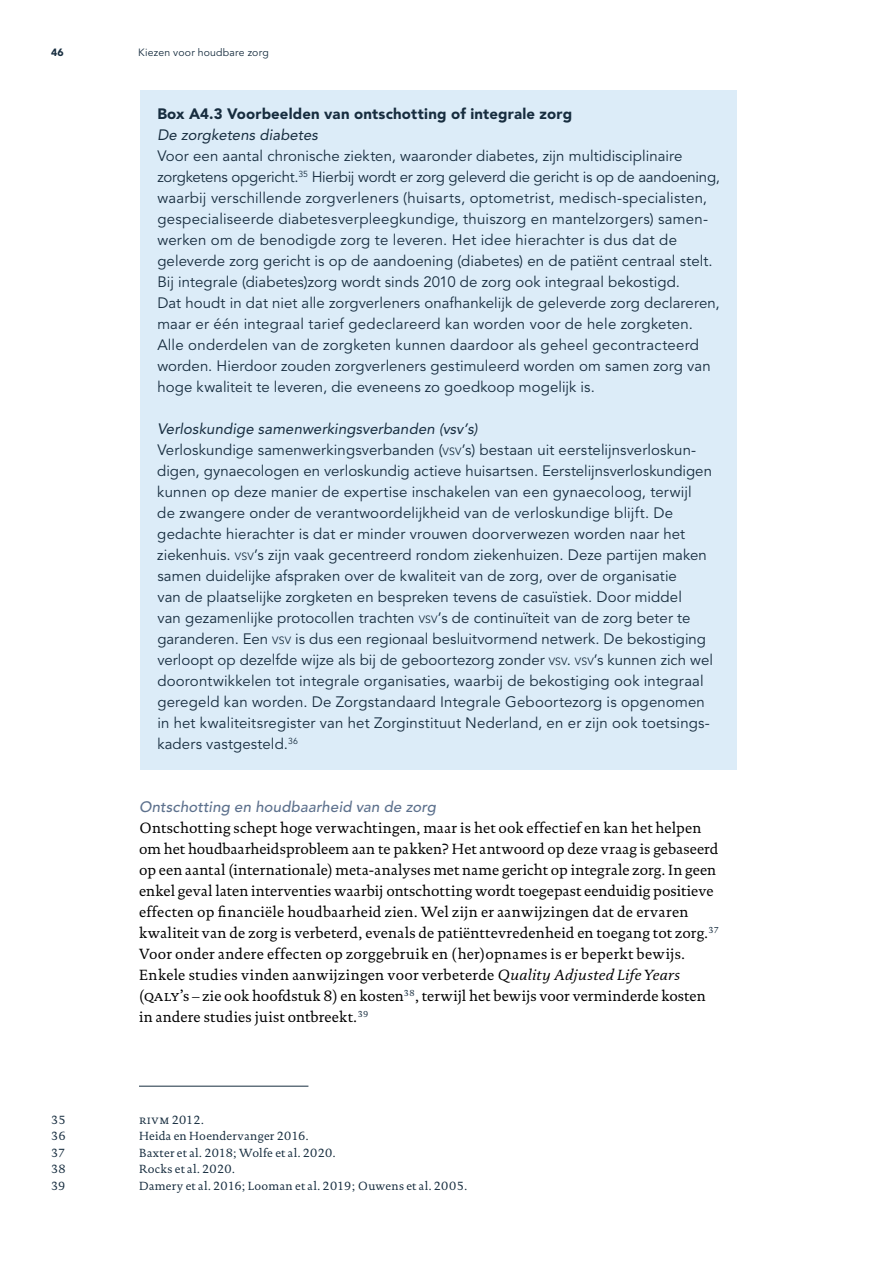
<style>
.page{position:relative;width:893px;height:1263px;background:#fff}
.page>*{position:absolute;margin:0;border:0;box-sizing:border-box;transform-origin:0 0}
.Box_tekst_10pt_Avenir{font:15px/21px "Avenir LT Std";letter-spacing:.01em;color:#172d3f}
.Brood_10pt_Documenta{font:15px/21px "DTL Documenta TOT";letter-spacing:.01em;color:#000}
.Box_Kop_10pt_Avenir{font:900 15px "Avenir LT Std";letter-spacing:.01em;color:#172d3f}
.Subparagraafkop_9pt_Avenir{font:italic 500 15px "Avenir LT Std";letter-spacing:.01em;color:#5d718d}
.Brood_10pt_Documenta-2{font:12px "DTL Documenta TOT";letter-spacing:.03em;color:#172d3f}
.Box_tekst_10pt_Avenir-2{font:12px "DTL Documenta TOT";letter-spacing:.02em;color:#172d3f}
.t1{font:10.5px "Avenir LT Std";letter-spacing:.02em;color:#172d3f}
.t2{font:900 10.5px "Avenir LT Std";color:#172d3f}
.s1{font-style:italic}
.s2{font-size:10.5px}
.s3{font-family:"DTL Documenta TOT Caps"}
</style>
<div class="page">
<div style="left:140px;top:90px;width:597px;height:49px;background:#dcecf8"></div>
<div style="left:140px;top:111px;width:597px;height:301px;background:#dcecf8"></div>
<div style="left:140px;top:405px;width:597px;height:364px;background:#dcecf8"></div>
<hr style="left:139px;top:1086px;width:169px;height:1px;background:#172d3f">
<p class="t2" style="left:51px;top:46px;width:14px">46</p>
<p class="t1" style="left:138px;top:46px;width:132px">Kiezen voor houdbare zorg</p>
<h3 class="Box_Kop_10pt_Avenir" style="left:157px;top:104px;width:416px">Box A4.3 Voorbeelden van ontschotting of integrale zorg</h3>
<p class="Box_tekst_10pt_Avenir" style="left:157px;top:125px;width:564px"><span class="s1">De zorgketens diabetes<br></span>Voor een aantal chronische ziekten, waaronder diabetes, zijn multidisciplinaire zorgketens opgericht.<sup>35</sup> Hierbij wordt er zorg geleverd die gericht is op de aandoening, waarbij verschillende zorgverleners (huisarts, optometrist, medisch-specialisten, gespecialiseerde diabetesverpleegkundige, thuiszorg en mantelzorgers) samen&shy;werken om de benodigde zorg te leveren. Het idee hierachter is dus dat de geleverde zorg gericht is op de aandoening (diabetes) en de patiënt centraal stelt.<br>Bij integrale (diabetes)zorg wordt sinds 2010 de zorg ook integraal bekostigd.<br>Dat houdt in dat niet alle zorgverleners onafhankelijk de geleverde zorg declareren, maar er één integraal tarief gedeclareerd kan worden voor de hele zorgketen.<br>Alle onderdelen van de zorgketen kunnen daardoor als geheel gecontracteerd worden. Hierdoor zouden zorgverleners gestimuleerd worden om samen zorg van hoge kwaliteit te leveren, die eveneens zo goedkoop mogelijk is.</p>
<p class="Box_tekst_10pt_Avenir" style="left:157px;top:419px;width:557px"><span class="s1">Verloskundige samenwerkingsverbanden (vsv’s)<br></span>Verloskundige samenwerkingsverbanden (<span class="s2">VSV</span>’s) bestaan uit eerstelijnsverloskun&shy;digen, gynaecologen en verloskundig actieve huisartsen. Eerstelijnsverloskundigen kunnen op deze manier de expertise inschakelen van een gynaecoloog, terwijl de zwangere onder de verantwoordelijkheid van de verloskundige blijft. De gedachte hierachter is dat er minder vrouwen doorverwezen worden naar het ziekenhuis. <span class="s2">VSV</span>’s zijn vaak gecentreerd rondom ziekenhuizen. Deze partijen maken samen duidelijke afspraken over de kwaliteit van de zorg, over de organisatie<br>van de plaatselijke zorgketen en bespreken tevens de casuïstiek. Door middel<br>van gezamenlijke protocollen trachten <span class="s2">VSV</span>’s de continuïteit van de zorg beter te garanderen. Een <span class="s2">VSV</span> is dus een regionaal besluitvormend netwerk. De bekostiging verloopt op dezelfde wijze als bij de geboortezorg zonder <span class="s2">VSV</span>. <span class="s2">VSV</span>’s kunnen zich wel doorontwikkelen tot integrale organisaties, waarbij de bekostiging ook integraal geregeld kan worden. De Zorgstandaard Integrale Geboortezorg is opgenomen in het kwaliteitsregister van het Zorginstituut Nederland, en er zijn ook toetsings&shy;kaders vastgesteld.<sup>36</sup></p>
<h3 class="Subparagraafkop_9pt_Avenir" style="left:139px;top:798px;width:298px">Ontschotting en houdbaarheid van de zorg</h3>
<p class="Brood_10pt_Documenta" style="left:139px;top:817px;width:582px">Ontschotting schept hoge verwachtingen, maar is het ook effectief en kan het helpen om het houdbaarheidsprobleem aan te pakken? Het antwoord op deze vraag is gebaseerd op een aantal (internationale) meta-analyses met name gericht op integrale zorg. In geen enkel geval laten interventies waarbij ontschotting wordt toegepast eenduidig positieve effecten op financiële houdbaarheid zien. Wel zijn er aanwijzingen dat de ervaren kwaliteit van de zorg is verbeterd, evenals de patiënttevredenheid en toegang tot zorg.<sup>37<br></sup>Voor onder andere effecten op zorggebruik en (her)opnames is er beperkt bewijs.<br>Enkele studies vinden aanwijzingen voor verbeterde <span class="s1">Quality Adjusted Life Years </span>(<span class="s3">qaly</span>’s – zie ook hoofdstuk 8) en kosten<sup>38</sup>, terwijl het bewijs voor verminderde kosten in andere studies juist ontbreekt.<sup>39</sup></p>
<p class="Box_tekst_10pt_Avenir-2" style="left:51px;top:1113px;width:16px">35</p>
<p class="Box_tekst_10pt_Avenir-2" style="left:139px;top:1113px;width:66px"><span class="s3">rivm</span> 2012.</p>
<p class="Box_tekst_10pt_Avenir-2" style="left:51px;top:1129px;width:16px">36</p>
<p class="Box_tekst_10pt_Avenir-2" style="left:139px;top:1129px;width:171px">Heida en Hoendervanger 2016.</p>
<p class="Brood_10pt_Documenta-2" style="left:51px;top:1146px;width:16px">37</p>
<p class="Brood_10pt_Documenta-2" style="left:139px;top:1146px;width:198px">Baxter et al. 2018; Wolfe et al. 2020.</p>
<p class="Brood_10pt_Documenta-2" style="left:51px;top:1162px;width:16px">38</p>
<p class="Brood_10pt_Documenta-2" style="left:139px;top:1162px;width:97px">Rocks et al. 2020.</p>
<p class="Brood_10pt_Documenta-2" style="left:51px;top:1179px;width:16px">39</p>
<p class="Brood_10pt_Documenta-2" style="left:139px;top:1179px;width:330px">Damery et al. 2016; Looman et al. 2019; Ouwens et al. 2005.</p>
</div>
